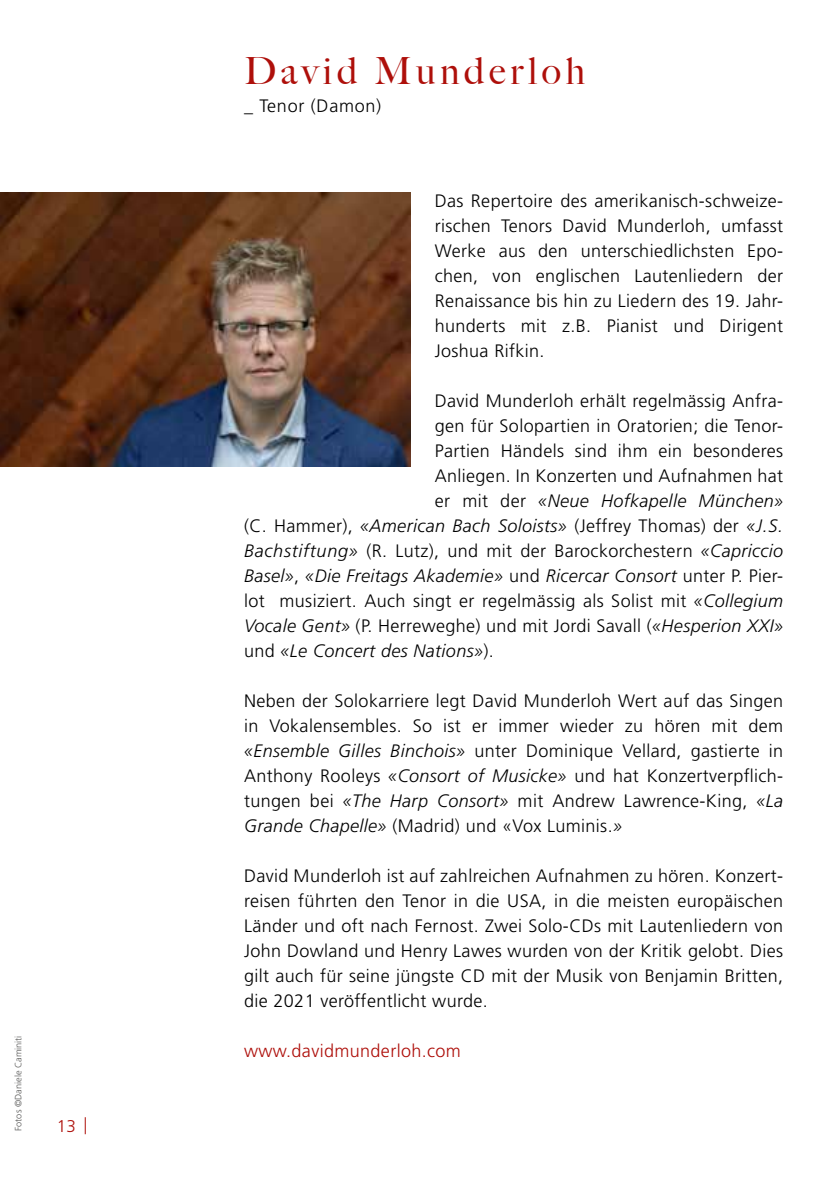
<style>
.page{position:relative;width:840px;height:1191px;background:#fff}
.page>*{position:absolute;margin:0;border:0;box-sizing:border-box;transform-origin:0 0}
.t1{font:500 37.4px "Big Caslon";letter-spacing:.12em;color:#ae0f0a}
.t2{font:300 18px/25px "Frutiger LT Std";letter-spacing:.02em;color:#000;text-align:justify}
.t3{font:italic 300 18px "Frutiger LT Std";letter-spacing:.02em;color:#000}
.t4{font:300 18px "Frutiger LT Std";letter-spacing:.02em;color:#ae0f0a}
.t5{font:300 18px "Frutiger LT Std";letter-spacing:.04em;color:#000}
.t6{font:300 17px "Frutiger LT Std";color:#ae0f0a}
.t7{font:300 9.2px "Frutiger LT Std";color:#575756}
.s1{font-style:normal}
.s2{font-style:italic}
</style>
<div class="page">
<svg style="left:85px;top:1117px;width:1px;height:17px"></svg>
<img style="left:0;top:193px;width:410px;height:273px">
<p class="t7" style="left:13px;top:1130px;width:97px;rotate:-90deg">Fotos ©Daniele Caminiti</p>
<p class="t6" style="left:57px;top:1116px;width:21px">13</p>
<h1 class="t1" style="left:244px;top:40px;width:342px">David Munderloh</h1>
<p class="t5" style="left:244px;top:96px;width:139px">_ Tenor (Damon)</p>
<p class="t2" style="left:434px;top:188px;width:350px">Das Repertoire des amerikanisch-schweize&shy;rischen Tenors David Munderloh, umfasst Werke aus den unterschiedlichsten Epo&shy;chen, von englischen Lautenliedern der Renaissance bis hin zu Liedern des 19. Jahr&shy;hunderts mit z.B. Pianist und Dirigent Joshua Rifkin.</p>
<p class="t2" style="left:434px;top:388px;width:350px">David Munderloh erhält regelmässig Anfra-</p>
<p class="t2" style="left:434px;top:413px;width:350px">gen für Solopartien in Oratorien; die Tenor-</p>
<p class="t2" style="left:434px;top:438px;width:350px">Partien Händels sind ihm ein besonderes</p>
<p class="t2" style="left:434px;top:463px;width:350px">Anliegen. In Konzerten und Aufnahmen hat</p>
<p class="t3" style="left:434px;top:490px;width:350px"><span class="s1">er mit der</span> «Neue Hofkapelle München»</p>
<p class="t2" style="left:244px;top:513px;width:540px">(C. Hammer), <span class="s2">«American Bach Soloists»</span> (Jeffrey Thomas) der <span class="s2">«J.S.</span></p>
<p class="t2" style="left:244px;top:538px;width:540px"><span class="s2">Bachstiftung»</span> (R. Lutz), und mit der Barockorchestern <span class="s2">«Capriccio</span></p>
<p class="t3" style="left:244px;top:565px;width:540px">Basel»<span class="s1">,</span> «Die Freitags Akademie» <span class="s1">und</span> Ricercar Consort <span class="s1">unter P. Pier-</span></p>
<p class="t2" style="left:244px;top:588px;width:540px">lot musiziert. Auch singt er regelmässig als Solist mit <span class="s2">«Collegium</span></p>
<p class="t2" style="left:244px;top:613px;width:540px"><span class="s2">Vocale Gent»</span> (P. Herreweghe) und mit Jordi Savall (<span class="s2">«Hesperion XXI»</span></p>
<p class="t3" style="left:244px;top:640px;width:251px"><span class="s1">und</span> «Le Concert des Nations»<span class="s1">).</span></p>
<p class="t2" style="left:244px;top:688px;width:540px">Neben der Solokarriere legt David Munderloh Wert auf das Singen in Vokalensembles. So ist er immer wieder zu hören mit dem <span class="s2">«Ensemble Gilles Binchois»</span> unter Dominique Vellard, gastierte in Anthony Rooleys <span class="s2">«Consort of Musicke»</span> und hat Konzertverpflich&shy;tungen bei <span class="s2">«The Harp Consort»</span> mit Andrew Lawrence-King, <span class="s2">«La Grande Chapelle»</span> (Madrid) und «Vox Luminis.<span class="s2">»</span></p>
<p class="t2" style="left:244px;top:863px;width:540px">David Munderloh ist auf zahlreichen Aufnahmen zu hören. Konzert&shy;reisen führten den Tenor in die USA, in die meisten europäischen Länder und oft nach Fernost. Zwei Solo-CDs mit Lautenliedern von John Dowland und Henry Lawes wurden von der Kritik gelobt. Dies gilt auch für seine jüngste CD mit der Musik von Benjamin Britten, die 2021 veröffentlicht wurde.</p>
<p class="t4" style="left:244px;top:1040px;width:218px">www.davidmunderloh.com</p>
</div>
